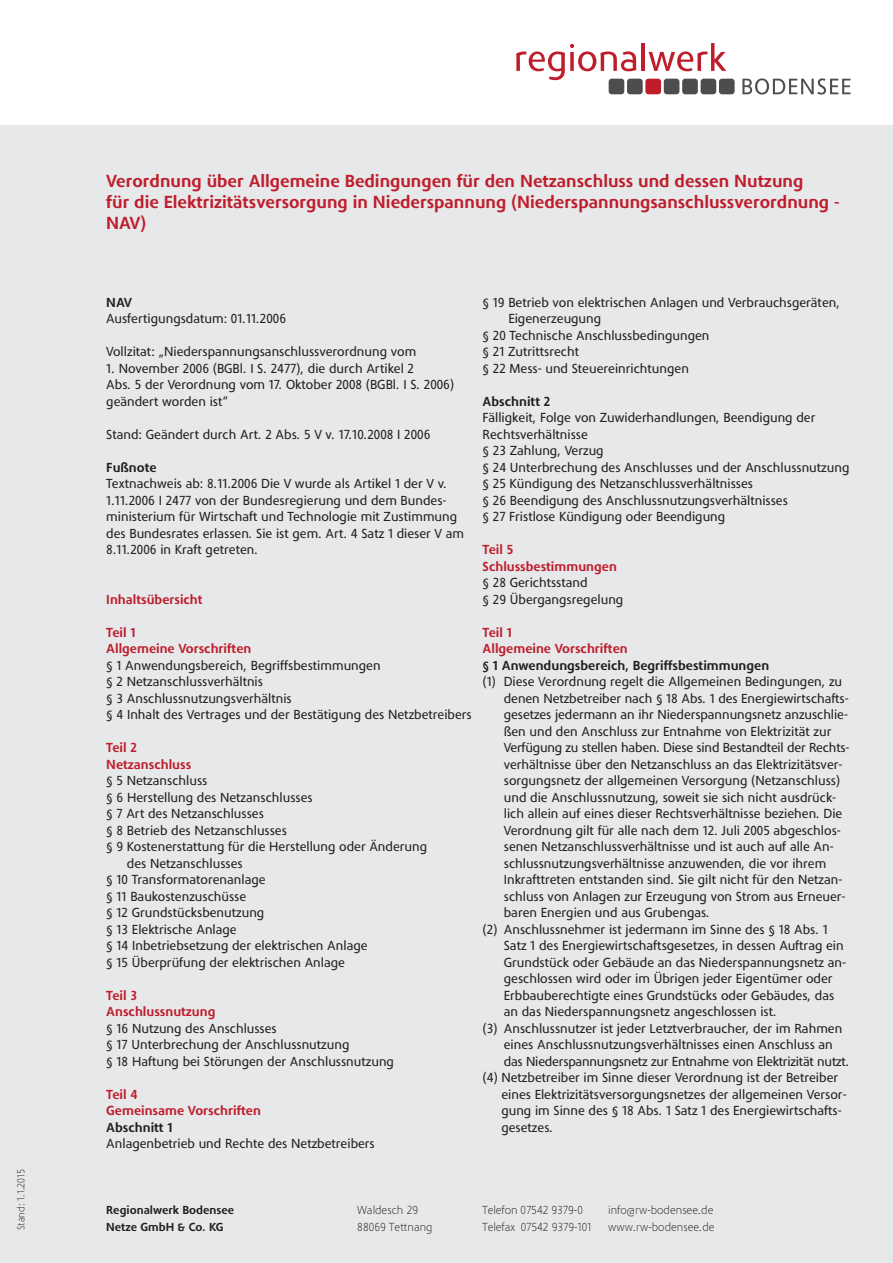
<style>
.page{position:relative;width:893px;height:1263px;background:#fff}
.page>*{position:absolute;margin:0;border:0;box-sizing:border-box;transform-origin:0 0}
.t1{font:700 18px/21px "Phoenica";color:#bf1d2c}
.t2{font:13.5px/16.5px "Phoenica";color:#231f20}
.t3{font:700 13.5px/16.5px "Phoenica";color:#bf1d2c}
.t4{font:700 13.5px "Phoenica";color:#231f20}
.t5{font:300 12px/16.5px "Phoenica";color:#231f20}
.t6{font:700 12px/16.5px "Phoenica";color:#231f20}
.t7{font:300 10.5px "Phoenica";color:#231f20}
</style>
<div class="page">
<div style="left:0;top:125px;width:893px;height:1138px;background:#e7e8e9"></div>
<hr style="left:641px;top:43px;width:4px;height:28px;background:#bf1d2c">
<svg style="left:516px;top:44px;width:120px;height:36px"></svg>
<svg style="left:649px;top:43px;width:77px;height:28px"></svg>
<div style="left:719px;top:79px;width:16px;height:15px;background:#4d4d4d;border-radius:3px"></div>
<div style="left:701px;top:79px;width:15px;height:15px;background:#4d4d4d;border-radius:3px"></div>
<div style="left:682px;top:79px;width:16px;height:15px;background:#4d4d4d;border-radius:3px"></div>
<div style="left:664px;top:79px;width:15px;height:15px;background:#4d4d4d;border-radius:3px"></div>
<div style="left:645px;top:79px;width:16px;height:15px;background:#bf1d2c;border-radius:3px"></div>
<div style="left:627px;top:79px;width:16px;height:15px;background:#4d4d4d;border-radius:3px"></div>
<div style="left:609px;top:79px;width:15px;height:15px;background:#4d4d4d;border-radius:3px"></div>
<svg style="left:742px;top:78px;width:108px;height:17px"></svg>
<p class="t7" style="left:18px;top:1230px;width:63px;rotate:-90deg">Stand: 1.1.2015</p>
<h1 class="t1" style="left:106px;top:172px;width:735px">Verordnung über Allgemeine Bedingungen für den Netzanschluss und dessen Nutzung<br>für die Elektrizitätsversorgung in Niederspannung (Niederspannungsanschlussverordnung -<br>NAV)</h1>
<p class="t4" style="left:106px;top:297px;width:27px">NAV</p>
<p class="t2" style="left:106px;top:312px;width:181px">Ausfertigungsdatum: 01.11.2006</p>
<p class="t2" style="left:106px;top:345px;width:312px">Vollzitat: „Niederspannungsanschlussverordnung vom</p>
<p class="t2" style="left:106px;top:361px;width:349px">1. November 2006 (BGBl. I S. 2477), die durch Artikel 2<br>Abs. 5 der Verordnung vom 17. Oktober 2008 (BGBl. I S. 2006) geändert worden ist“</p>
<p class="t2" style="left:106px;top:427px;width:326px">Stand: Geändert durch Art. 2 Abs. 5 V v. 17.10.2008 I 2006</p>
<p class="t4" style="left:106px;top:462px;width:52px">Fußnote</p>
<p class="t2" style="left:106px;top:477px;width:359px">Textnachweis ab: 8.11.2006 Die V wurde als Artikel 1 der V v.<br>1.11.2006 I 2477 von der Bundesregierung und dem Bundes&shy;ministerium für Wirtschaft und Technologie mit Zustimmung des Bundesrates erlassen. Sie ist gem. Art. 4 Satz 1 dieser V am 8.11.2006 in Kraft getreten.</p>
<p class="t3" style="left:106px;top:592px;width:98px">Inhaltsübersicht</p>
<p class="t3" style="left:106px;top:625px;width:147px">Teil 1<br>Allgemeine Vorschriften</p>
<p class="t2" style="left:106px;top:658px;width:367px">§ 1 Anwendungsbereich, Begriffsbestimmungen<br>§ 2 Netzanschlussverhältnis<br>§ 3 Anschlussnutzungsverhältnis<br>§ 4 Inhalt des Vertrages und der Bestätigung des Netzbetreibers</p>
<p class="t3" style="left:106px;top:741px;width:86px">Teil 2<br>Netzanschluss</p>
<p class="t2" style="left:106px;top:774px;width:103px">§ 5 Netzanschluss</p>
<p class="t2" style="left:106px;top:790px;width:208px">§ 6 Herstellung des Netzanschlusses</p>
<p class="t2" style="left:106px;top:807px;width:159px">§ 7 Art des Netzanschlusses</p>
<p class="t2" style="left:106px;top:823px;width:182px">§ 8 Betrieb des Netzanschlusses</p>
<p class="t2" style="left:106px;top:840px;width:322px">§ 9 Kostenerstattung für die Herstellung oder Änderung</p>
<p class="t2" style="left:127px;top:856px;width:117px">des Netzanschlusses</p>
<p class="t2" style="left:106px;top:873px;width:161px">§ 10 Transformatorenanlage</p>
<p class="t2" style="left:106px;top:889px;width:141px">§ 11 Baukostenzuschüsse</p>
<p class="t2" style="left:106px;top:906px;width:160px">§ 12 Grundstücksbenutzung</p>
<p class="t2" style="left:106px;top:922px;width:132px">§ 13 Elektrische Anlage</p>
<p class="t2" style="left:106px;top:939px;width:263px">§ 14 Inbetriebsetzung der elektrischen Anlage</p>
<p class="t2" style="left:106px;top:955px;width:240px">§ 15 Überprüfung der elektrischen Anlage</p>
<p class="t3" style="left:106px;top:988px;width:111px">Teil 3<br>Anschlussnutzung</p>
<p class="t2" style="left:106px;top:1021px;width:289px">§ 16 Nutzung des Anschlusses<br>§ 17 Unterbrechung der Anschlussnutzung<br>§ 18 Haftung bei Störungen der Anschlussnutzung</p>
<p class="t3" style="left:106px;top:1087px;width:156px">Teil 4<br>Gemeinsame Vorschriften</p>
<p class="t4" style="left:106px;top:1122px;width:68px">Abschnitt 1</p>
<p class="t2" style="left:106px;top:1137px;width:270px">Anlagenbetrieb und Rechte des Netzbetreibers</p>
<p class="t2" style="left:483px;top:295px;width:359px">§ 19 Betrieb von elektrischen Anlagen und Verbrauchsgeräten,</p>
<p class="t2" style="left:508px;top:312px;width:94px">Eigenerzeugung</p>
<p class="t2" style="left:483px;top:328px;width:228px">§ 20 Technische Anschlussbedingungen</p>
<p class="t2" style="left:483px;top:345px;width:98px">§ 21 Zutrittsrecht</p>
<p class="t2" style="left:483px;top:361px;width:208px">§ 22 Mess- und Steuereinrichtungen</p>
<p class="t4" style="left:483px;top:396px;width:69px">Abschnitt 2</p>
<p class="t2" style="left:483px;top:411px;width:368px">Fälligkeit, Folge von Zuwiderhandlungen, Beendigung der Rechtsverhältnisse<br>§ 23 Zahlung, Verzug<br>§ 24 Unterbrechung des Anschlusses und der Anschlussnutzung § 25 Kündigung des Netzanschlussverhältnisses<br>§ 26 Beendigung des Anschlussnutzungsverhältnisses<br>§ 27 Fristlose Kündigung oder Beendigung</p>
<p class="t3" style="left:483px;top:543px;width:136px">Teil 5<br>Schlussbestimmungen</p>
<p class="t2" style="left:483px;top:576px;width:142px">§ 28 Gerichtsstand<br>§ 29 Übergangsregelung</p>
<p class="t3" style="left:483px;top:625px;width:147px">Teil 1<br>Allgemeine Vorschriften</p>
<p class="t4" style="left:483px;top:660px;width:288px">§ 1 Anwendungsbereich, Begriffsbestimmungen</p>
<p class="t2" style="left:483px;top:675px;width:361px">(1) Diese Verordnung regelt die Allgemeinen Bedingungen, zu</p>
<p class="t2" style="left:504px;top:691px;width:346px">denen Netzbetreiber nach § 18 Abs. 1 des Energiewirtschafts -</p>
<p class="t2" style="left:504px;top:708px;width:346px">gesetzes jedermann an ihr Niederspannungsnetz anzuschlie-</p>
<p class="t2" style="left:504px;top:724px;width:329px">ßen und den Anschluss zur Entnahme von Elektrizität zur</p>
<p class="t2" style="left:504px;top:741px;width:347px">Verfügung zu stellen haben. Diese sind Bestandteil der Rechts -</p>
<p class="t2" style="left:504px;top:757px;width:340px">verhältnisse über den Netzanschluss an das Elektrizitätsver-</p>
<p class="t2" style="left:504px;top:774px;width:338px">sorgungsnetz der allgemeinen Versorgung (Netzanschluss)</p>
<p class="t2" style="left:504px;top:790px;width:334px">und die Anschlussnutzung, soweit sie sich nicht ausdrück-</p>
<p class="t2" style="left:504px;top:807px;width:340px">lich allein auf eines dieser Rechtsverhältnisse beziehen. Die</p>
<p class="t2" style="left:504px;top:823px;width:338px">Verordnung gilt für alle nach dem 12. Juli 2005 abgeschlos-</p>
<p class="t2" style="left:504px;top:840px;width:331px">senen Netzanschlussverhältnisse und ist auch auf alle An-</p>
<p class="t2" style="left:504px;top:856px;width:324px">schlussnutzungsverhältnisse anzuwenden, die vor ihrem</p>
<p class="t2" style="left:504px;top:873px;width:340px">Inkrafttreten entstanden sind. Sie gilt nicht für den Netzan-</p>
<p class="t2" style="left:504px;top:889px;width:343px">schluss von Anlagen zur Erzeugung von Strom aus Erneuer-</p>
<p class="t2" style="left:504px;top:906px;width:208px">baren Energien und aus Grubengas.</p>
<p class="t2" style="left:483px;top:922px;width:347px">(2) Anschlussnehmer ist jedermann im Sinne des § 18 Abs. 1</p>
<p class="t2" style="left:504px;top:939px;width:341px">Satz 1 des Energiewirtschaftsgesetzes, in dessen Auftrag ein</p>
<p class="t2" style="left:504px;top:955px;width:344px">Grundstück oder Gebäude an das Niederspannungsnetz an-</p>
<p class="t2" style="left:504px;top:972px;width:330px">geschlossen wird oder im Übrigen jeder Eigentümer oder</p>
<p class="t2" style="left:504px;top:988px;width:332px">Erbbauberechtigte eines Grundstücks oder Gebäudes, das</p>
<p class="t2" style="left:504px;top:1005px;width:274px">an das Niederspannungsnetz angeschlossen ist.</p>
<p class="t2" style="left:483px;top:1021px;width:361px">(3) Anschlussnutzer ist jeder Letztverbraucher, der im Rahmen</p>
<p class="t2" style="left:504px;top:1038px;width:331px">eines Anschlussnutzungsverhältnisses einen Anschluss an</p>
<p class="t2" style="left:504px;top:1054px;width:347px">das Niederspannungsnetz zur Entnahme von Elektrizität nutzt.</p>
<p class="t2" style="left:483px;top:1071px;width:357px">(4) Netzbetreiber im Sinne dieser Verordnung ist der Betreiber</p>
<p class="t2" style="left:501px;top:1087px;width:347px">eines Elektrizitätsversorgungsnetzes der allgemeinen Versor-</p>
<p class="t2" style="left:501px;top:1104px;width:342px">gung im Sinne des § 18 Abs. 1 Satz 1 des Energiewirtschafts-</p>
<p class="t2" style="left:501px;top:1120px;width:53px">gesetzes.</p>
<p class="t6" style="left:106px;top:1203px;width:129px">Regionalwerk Bodensee<br>Netze GmbH &amp; Co. KG</p>
<p class="t5" style="left:357px;top:1203px;width:77px">Waldesch 29<br>88069 Tettnang</p>
<p class="t5" style="left:483px;top:1203px;width:110px">Telefon 07542 9379-0<br>Telefax 07542 9379-101</p>
<p class="t5" style="left:608px;top:1203px;width:108px">info@rw-bodensee.de www.rw-bodensee.de</p>
</div>
